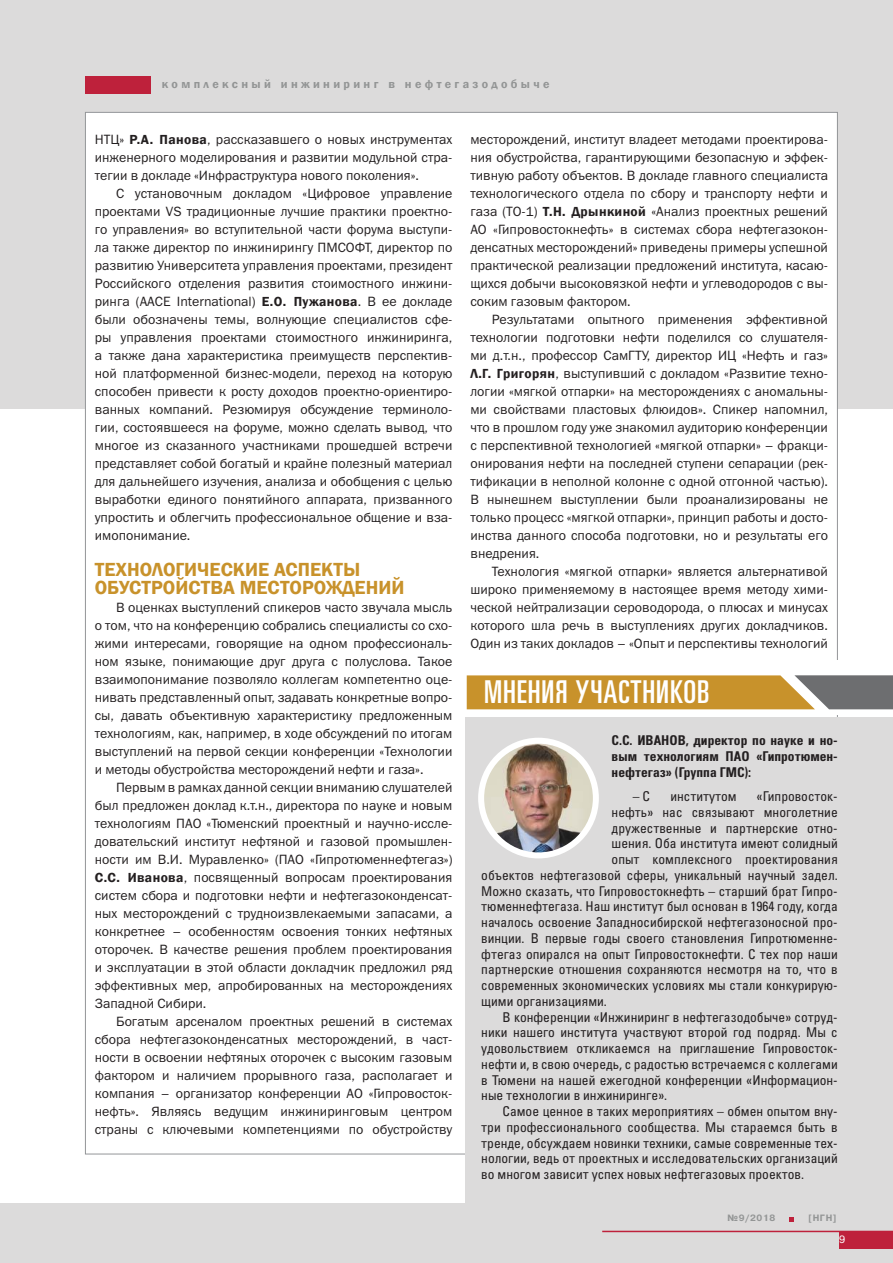
<style>
.page{position:relative;width:893px;height:1263px;background:#fff}
.page>*{position:absolute;margin:0;border:0;box-sizing:border-box;transform-origin:0 0}
.t1{font:ultra-condensed 31.5px "Partner";letter-spacing:.03em;color:#fff}
.t2{font:600 19.5px/18px "Franklin Gothic";color:#c8922b}
.t3{font:13.5px/18px "Franklin Gothic Book C";color:#231f20;text-align:justify}
.t4{font:13.5px "Partner Condensed";color:#231f20}
.t5{font:700 13.5px/15.8px "Partner Condensed";color:#231f20;text-align:justify}
.t6{font:600 12px "Franklin Gothic";letter-spacing:.28em;color:#939595}
.t7{font:10.5px "Pragmatica";color:#fff}
.t8{font:700 9px "Pragmatica";letter-spacing:.075em;color:#939595}
.s1{font-family:"Franklin Gothic";font-weight:600}
</style>
<div class="page">
<div style="left:0;top:1203px;width:893px;height:60px;background:#dcdbdb"></div>
<div style="left:839px;top:1231px;width:54px;height:17px;background:#be213b"></div>
<svg style="left:789px;top:1217px;width:5px;height:4px"></svg>
<hr style="left:602px;top:1231px;width:291px;height:1px;background:#be213b">
<div style="left:0;top:0;width:893px;height:408px;background:#dcdbdb"></div>
<div style="left:85px;top:76px;width:65px;height:17px;background:#be213b"></div>
<div style="left:85px;top:112px;width:752px;height:1042px;background:#fff"></div>
<div style="left:465px;top:717px;width:428px;height:488px;background:#dcdbdb"></div>
<svg style="left:467px;top:675px;width:426px;height:34px"></svg>
<img style="left:481px;top:741px;width:115px;height:114px;border-radius:50%">
<div style="left:478px;top:738px;width:121px;height:120px;border:6px solid #fff;border-radius:50%"></div>
<p class="t6" style="left:162px;top:77px;width:389px">комплексный инжиниринг в нефтегазодобыче</p>
<p class="t3" style="left:95px;top:131px;width:359px">НТЦ» <span class="s1">Р.А. Панова</span>, рассказавшего о новых инструментах инженерного моделирования и развитии модульной стра&shy;тегии в докладе «Инфраструктура нового поколения».</p>
<p class="t3" style="left:95px;top:185px;width:359px;text-indent:21px">С установочным докладом «Цифровое управление проектами VS традиционные лучшие практики проектно&shy;го управления» во вступительной части форума выступи&shy;ла также директор по инжинирингу ПМСОФТ, директор по развитию Университета управления проектами, президент Российского отделения развития стоимостного инжини&shy;ринга (AACE International) <span class="s1">Е.О. Пужанова</span>. В ее докладе были обозначены темы, волнующие специалистов сфе&shy;ры управления проектами стоимостного инжиниринга, а также дана характеристика преимуществ перспектив&shy;ной платформенной бизнес-модели, переход на которую способен привести к росту доходов проектно-ориентиро&shy;ванных компаний. Резюмируя обсуждение терминоло&shy;гии, состоявшееся на форуме, можно сделать вывод, что многое из сказанного участниками прошедшей встречи представляет собой богатый и крайне полезный материал для дальнейшего изучения, анализа и обобщения с целью выработки единого понятийного аппарата, призванного упростить и облегчить профессиональное общение и вза&shy;имопонимание.</p>
<h2 class="t2" style="left:95px;top:560px;width:311px">ТЕХНОЛОГИЧЕСКИЕ АСПЕКТЫ<br>ОБУСТРОЙСТВА МЕСТОРОЖДЕНИЙ</h2>
<p class="t3" style="left:95px;top:599px;width:359px;text-indent:21px">В оценках выступлений спикеров часто звучала мысль о том, что на конференцию собрались специалисты со схо&shy;жими интересами, говорящие на одном профессиональ&shy;ном языке, понимающие друг друга с полуслова. Такое взаимопонимание позволяло коллегам компетентно оце&shy;нивать представленный опыт, задавать конкретные вопро&shy;сы, давать объективную характеристику предложенным технологиям, как, например, в ходе обсуждений по итогам выступлений на первой секции конференции «Технологии и методы обустройства месторождений нефти и газа».</p>
<p class="t3" style="left:95px;top:779px;width:359px;text-indent:21px">Первым в рамках данной секции вниманию слушателей был предложен доклад к.т.н., директора по науке и новым технологиям ПАО «Тюменский проектный и научно-иссле&shy;довательский институт нефтяной и газовой промышлен&shy;ности им В.И. Муравленко» (ПАО «Гипротюменнефтегаз»)<br><span class="s1">С.С. Иванова</span>, посвященный вопросам проектирования систем сбора и подготовки нефти и нефтегазоконденсат&shy;ных месторождений с трудноизвлекаемыми запасами, а конкретнее – особенностям освоения тонких нефтяных оторочек. В качестве решения проблем проектирования и эксплуатации в этой области докладчик предложил ряд эффективных мер, апробированных на месторождениях Западной Сибири.</p>
<p class="t3" style="left:95px;top:1013px;width:359px;text-indent:21px">Богатым арсеналом проектных решений в системах сбора нефтегазоконденсатных месторождений, в част&shy;ности в освоении нефтяных оторочек с высоким газовым фактором и наличием прорывного газа, располагает и компания – организатор конференции АО «Гипровосток&shy;нефть». Являясь ведущим инжиниринговым центром страны с ключевыми компетенциями по обустройству</p>
<p class="t3" style="left:470px;top:131px;width:359px">месторождений, институт владеет методами проектирова&shy;ния обустройства, гарантирующими безопасную и эффек&shy;тивную работу объектов. В докладе главного специалиста технологического отдела по сбору и транспорту нефти и газа ( ТО-1) <span class="s1">Т.Н. Дрынкиной</span> «Анализ проектных решений АО «Гипро востокнефть» в системах сбора нефтегазокон&shy;денсатных месторождений» приведены примеры успешной практической реализации предложений института, касаю&shy;щихся добычи высоковязкой нефти и углеводородов с вы&shy;соким газовым фактором.</p>
<p class="t3" style="left:470px;top:311px;width:359px;text-indent:21px">Результатами опытного применения эффективной технологии подготовки нефти поделился со слушателя&shy;ми д.т.н., профессор СамГТУ, директор ИЦ «Нефть и газ» <span class="s1">Л.Г. Григорян</span>, выступивший с докладом «Развитие техно&shy;логии «мягкой отпарки» на месторождениях с аномальны&shy;ми свойствами пластовых флюидов». Спикер напомнил, что в прошлом году уже знакомил аудиторию конференции с перспективной технологией «мягкой отпарки» – фракци&shy;онирования нефти на последней ступени сепарации (рек&shy;тификации в неполной колонне с одной отгонной частью).<br>В нынешнем выступлении были проанализированы не только процесс «мягкой отпарки», принцип работы и досто&shy;инства данного способа подготовки, но и результаты его внедрения.</p>
<p class="t3" style="left:470px;top:563px;width:359px;text-indent:21px">Технология «мягкой отпарки» является альтернативой широко применяемому в настоящее время методу хими&shy;ческой нейтрализации сероводорода, о плюсах и минусах которого шла речь в выступлениях других докладчиков.<br>Один из таких докладов – «Опыт и перспективы технологий</p>
<h1 class="t1" style="left:484px;top:681px;width:227px">МНЕНИЯ УЧАСТНИКОВ</h1>
<p class="t5" style="left:612px;top:734px;width:228px">С.С. ИВАНОВ, директор по науке и но&shy;вым технологиям ПАО «Гипротюмен&shy;нефтегаз» (Группа ГМС):</p>
<p class="t4" style="left:633px;top:791px;width:19px">– С</p>
<p class="t4" style="left:670px;top:791px;width:68px">институтом</p>
<p class="t4" style="left:757px;top:791px;width:82px">«Гипровосток-</p>
<p class="t4" style="left:612px;top:807px;width:228px">нефть» нас связывают многолетние</p>
<p class="t4" style="left:612px;top:823px;width:228px">дружественные и партнерские отно-</p>
<p class="t4" style="left:612px;top:839px;width:228px">шения. Оба института имеют солидный</p>
<p class="t4" style="left:612px;top:854px;width:228px">опыт комплексного проектирования</p>
<p class="t4" style="left:481px;top:870px;width:358px">объектов нефтегазовой сферы, уникальный научный задел.</p>
<p class="t4" style="left:481px;top:886px;width:358px">Можно сказать, что Гипровостокнефть – старший брат Гипро-</p>
<p class="t4" style="left:481px;top:902px;width:358px">тюменнефтегаза. Наш институт был основан в 1964 году, когда</p>
<p class="t4" style="left:481px;top:917px;width:358px">началось освоение Западносибирской нефтегазоносной про-</p>
<p class="t4" style="left:481px;top:933px;width:358px">винции. В первые годы своего становления Гипротюменне-</p>
<p class="t4" style="left:481px;top:949px;width:358px">фтегаз опирался на опыт Гипровостокнефти. С тех пор наши</p>
<p class="t4" style="left:481px;top:965px;width:358px">партнерские отношения сохраняются несмотря на то, что в</p>
<p class="t4" style="left:481px;top:980px;width:358px">современных экономических условиях мы стали конкурирую-</p>
<p class="t4" style="left:481px;top:996px;width:127px">щими организациями.</p>
<p class="t4" style="left:502px;top:1012px;width:337px">В конференции «Инжиниринг в нефтегазодобыче» сотруд-</p>
<p class="t4" style="left:481px;top:1028px;width:358px">ники нашего института участвуют второй год подряд. Мы с</p>
<p class="t4" style="left:481px;top:1043px;width:358px">удовольствием откликаемся на приглашение Гипровосток-</p>
<p class="t4" style="left:481px;top:1059px;width:358px">нефти и, в свою очередь, с радостью встречаемся с коллегами</p>
<p class="t4" style="left:481px;top:1075px;width:358px">в Тюмени на нашей ежегодной конференции «Информацион-</p>
<p class="t4" style="left:481px;top:1091px;width:187px">ные технологии в инжиниринге».</p>
<p class="t4" style="left:502px;top:1106px;width:337px">Самое ценное в таких мероприятиях – обмен опытом вну-</p>
<p class="t4" style="left:481px;top:1122px;width:358px">три профессионального сообщества. Мы стараемся быть в</p>
<p class="t4" style="left:481px;top:1138px;width:358px">тренде, обсуждаем новинки техники, самые современные тех-</p>
<p class="t4" style="left:481px;top:1154px;width:358px">нологии, ведь от проектных и исследовательских организаций</p>
<p class="t4" style="left:481px;top:1169px;width:324px">во многом зависит успех новых нефтегазовых проектов.</p>
<p class="t8" style="left:727px;top:1215px;width:49px">π9/2018</p>
<p class="t8" style="left:808px;top:1215px;width:30px">[Õ√Õ]</p>
<p class="t7" style="left:839px;top:1235px;width:8px">9</p>
</div>
